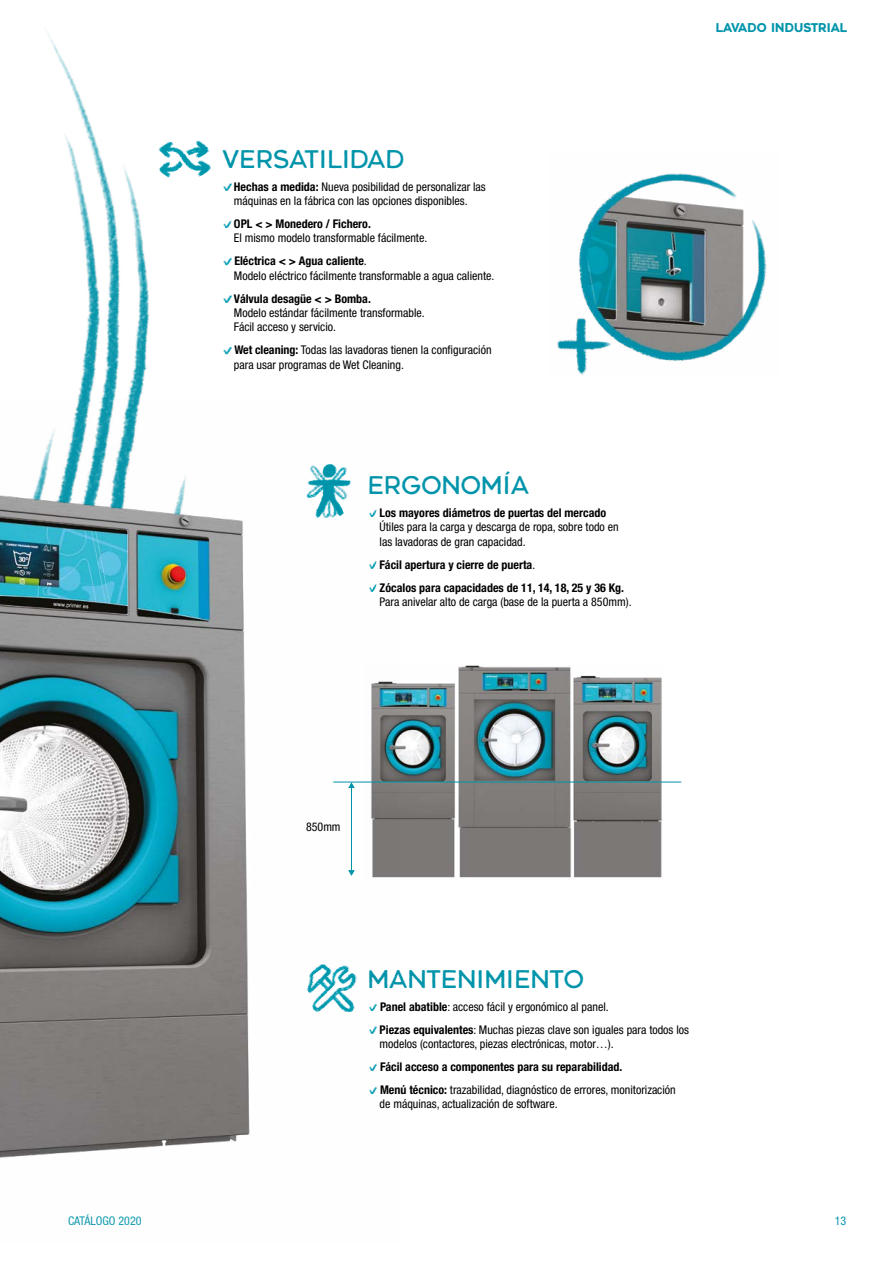
<style>
.page{position:relative;width:893px;height:1263px;background:#fff}
.page>*{position:absolute;margin:0;border:0;box-sizing:border-box;transform-origin:0 0}
.t1{font:24px "Renos Rough";color:#0094aa}
.t2{font:condensed 12px/14.4px "Helvetica Neue LT Std";color:#000}
.t3{font:700 condensed 12px/23px "Helvetica Neue LT Std";color:#000}
.t4{font:900 12px "Renos Rough";color:#0094aa}
.t5{font:condensed 12px "Helvetica Neue LT Std";color:#0094aa}
.s1{font-weight:700}
.s2{font-weight:400}
</style>
<div class="page">
<img style="left:47px;top:32px;width:185px;height:368px">
<svg style="left:222px;top:181px;width:9px;height:10px"></svg>
<svg style="left:222px;top:219px;width:10px;height:9px"></svg>
<svg style="left:222px;top:256px;width:9px;height:9px"></svg>
<svg style="left:222px;top:293px;width:9px;height:10px"></svg>
<svg style="left:222px;top:345px;width:9px;height:9px"></svg>
<img style="left:158px;top:131px;width:53px;height:55px">
<img style="left:401px;top:665px;width:262px;height:213px">
<hr style="left:333px;top:782px;width:348px;height:1px;background:#0094aa">
<img style="left:557px;top:173px;width:210px;height:202px">
<img style="left:0;top:400px;width:401px;height:758px">
<h1 class="t1" style="left:222px;top:144px;width:184px">VERSATILIDAD</h1>
<p class="t2" style="left:234px;top:179px;width:253px"><span class="s1">Hechas a medida:</span> Nueva posibilidad de personalizar las máquinas en la fábrica con las opciones disponibles.</p>
<p class="t3" style="left:234px;top:212px;width:138px">OPL &lt; &gt; Monedero / Fichero.</p>
<p class="t2" style="left:234px;top:227px;width:195px;line-height:23px">El mismo modelo transformable fácilmente.<br><span class="s1">Eléctrica &lt; &gt; Agua caliente</span>.</p>
<p class="t2" style="left:234px;top:268px;width:262px">Modelo eléctrico fácilmente transformable a agua caliente.</p>
<p class="t3" style="left:234px;top:287px;width:138px">Válvula desagüe &lt; &gt; Bomba.</p>
<p class="t2" style="left:234px;top:305px;width:192px">Modelo estándar fácilmente transformable.<br>Fácil acceso y servicio.</p>
<p class="t2" style="left:234px;top:343px;width:259px"><span class="s1">Wet cleaning:</span> Todas las lavadoras tienen la configuración para usar programas de Wet Cleaning.</p>
<h1 class="t1" style="left:368px;top:470px;width:163px">ERGONOMÍA</h1>
<p class="t3" style="left:380px;top:501px;width:228px">Los mayores diámetros de puertas del mercado</p>
<p class="t2" style="left:380px;top:520px;width:241px">Útiles para la carga y descarga de ropa, sobre todo en las lavadoras de gran capacidad.</p>
<p class="t3" style="left:380px;top:553px;width:246px">Fácil apertura y cierre de puerta<span class="s2">.<br></span>Zócalos para capacidades de 11, 14, 18, 25 y 36 Kg.</p>
<p class="t2" style="left:380px;top:594px;width:253px">Para anivelar alto de carga (base de la puerta a 850mm).</p>
<p class="t4" style="left:716px;top:21px;width:133px">LAVADO INDUSTRIAL</p>
<p class="t2" style="left:306px;top:819px;width:36px">850mm</p>
<h1 class="t1" style="left:368px;top:964px;width:218px">MANTENIMIENTO</h1>
<p class="t2" style="left:380px;top:995px;width:311px;line-height:23px"><span class="s1">Panel abatible</span>: acceso fácil y ergonómico al panel.<br><span class="s1">Piezas equivalentes</span>: Muchas piezas clave son iguales para todos los</p>
<p class="t2" style="left:380px;top:1036px;width:236px">modelos (contactores, piezas electrónicas, motor…).</p>
<p class="t3" style="left:380px;top:1055px;width:297px">Fácil acceso a componentes para su reparabilidad.<br>Menú técnico: <span class="s2">trazabilidad, diagnóstico de errores, monitorización</span></p>
<p class="t2" style="left:380px;top:1097px;width:180px">de máquinas, actualización de software.</p>
<p class="t5" style="left:68px;top:1213px;width:75px">CATÁLOGO 2020</p>
<p class="t5" style="left:835px;top:1213px;width:13px">13</p>
</div>
